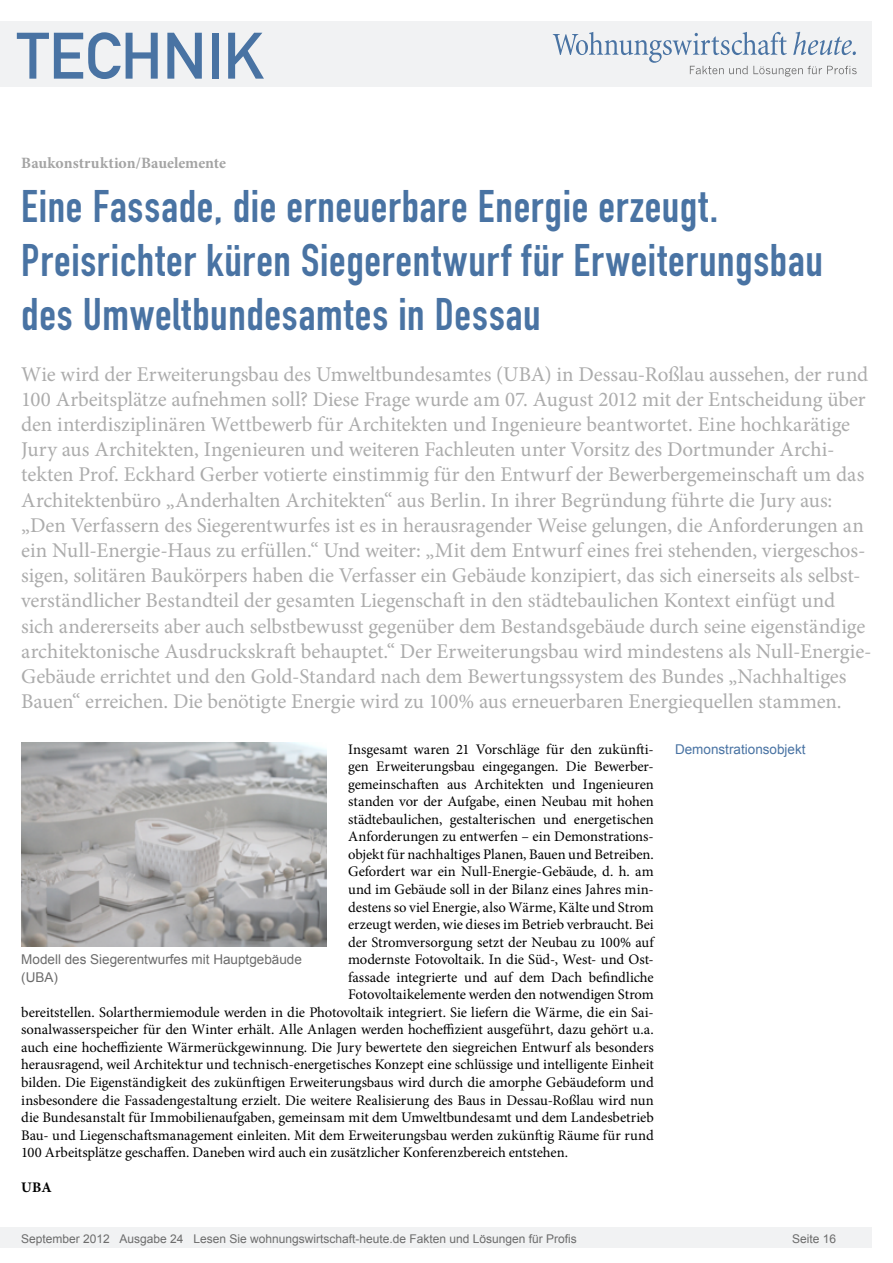
<style>
.page{position:relative;width:893px;height:1263px;background:#fff}
.page>*{position:absolute;margin:0;border:0;box-sizing:border-box;transform-origin:0 0}
.t1{font:64.5px "DIN Mittelschrift";color:#4973a3}
.Überschrift_Groß{font:45px/54px "DIN Engschrift";letter-spacing:.015em;color:#4973a3}
.Anlesetext{font:21px/25.2px "Minion Pro";letter-spacing:-.005em;color:#acacac}
.Kategorie{font:700 15.75px "Minion Pro";color:#a4a4a4}
.Fließtext_erste_Zeil{font:14.7px "Minion Pro";letter-spacing:-.005em;color:#000}
.AUTOR{font:700 14.7px "Minion Pro";color:#000}
.Bildunterschrift{font:13.5px/17.5px "Arial";color:#6c6c6c}
.Info{font:13.5px "Arial";color:#4973a3}
.t2{font:12px "Arial";color:#6c6c6c}
</style>
<div class="page">
<div style="left:0;top:1227px;width:872px;height:20px;background:#f1f2f3"></div>
<div style="left:0;top:21px;width:872px;height:66px;background:#f1f2f3"></div>
<svg style="left:553px;top:32px;width:304px;height:45px"></svg>
<img style="left:21px;top:743px;width:306px;height:203px">
<h1 class="t1" style="left:17px;top:18px;width:249px">TECHNIK</h1>
<p class="Kategorie" style="left:21px;top:152px;width:206px">Baukonstruktion/Bauelemente</p>
<p class="Überschrift_Groß" style="left:21px;top:180px;width:803px">Eine Fassade, die erneuerbare Energie erzeugt.<br>Preisrichter küren Siegerentwurf für Erweiterungsbau des Umweltbundesamtes in Dessau</p>
<p class="Anlesetext" style="left:21px;top:361px;width:852px">Wie wird der Erweiterungsbau des Umweltbundesamtes (UBA) in Dessau-Roßlau aussehen, der rund 100 Arbeitsplätze aufnehmen soll? Diese Frage wurde am 07. August 2012 mit der Entscheidung über den interdisziplinären Wettbewerb für Architekten und Ingenieure beantwortet. Eine hochkarätige Jury aus Architekten, Ingenieuren und weiteren Fachleuten unter Vorsitz des Dortmunder Archi&shy;tekten Prof. Eckhard Gerber votierte einstimmig für den Entwurf der Bewerbergemeinschaft um das Architektenbüro „Anderhalten Architekten“ aus Berlin. In ihrer Begründung führte die Jury aus: „Den Verfassern des Siegerentwurfes ist es in herausragender Weise gelungen, die Anforderungen an ein Null-Energie-Haus zu erfüllen.“ Und weiter: „Mit dem Entwurf eines frei stehenden, viergeschos&shy;sigen, solitären Baukörpers haben die Verfasser ein Gebäude konzipiert, das sich einerseits als selbst&shy;verständlicher Bestandteil der gesamten Liegenschaft in den städtebaulichen Kontext einfügt und sich andererseits aber auch selbstbewusst gegenüber dem Bestandsgebäude durch seine eigenständige architektonische Ausdruckskraft behauptet.“ Der Erweiterungsbau wird mindestens als Null-Energie-Gebäude errichtet und den Gold-Standard nach dem Bewertungssystem des Bundes „Nachhaltiges Bauen“ erreichen. Die benötigte Energie wird zu 100% aus erneuerbaren Energiequellen stammen.</p>
<p class="Fließtext_erste_Zeil" style="left:348px;top:739px;width:307px">Insgesamt waren 21 Vorschläge für den zukünfti-</p>
<p class="Info" style="left:675px;top:740px;width:132px">Demonstrationsobjekt</p>
<p class="Fließtext_erste_Zeil" style="left:348px;top:756px;width:307px">gen Erweiterungsbau eingegangen. Die Bewerber-</p>
<p class="Fließtext_erste_Zeil" style="left:348px;top:774px;width:307px">gemeinschaften aus Architekten und Ingenieuren</p>
<p class="Fließtext_erste_Zeil" style="left:348px;top:792px;width:307px">standen vor der Aufgabe, einen Neubau mit hohen</p>
<p class="Fließtext_erste_Zeil" style="left:348px;top:809px;width:307px">städtebaulichen, gestalterischen und energetischen</p>
<p class="Fließtext_erste_Zeil" style="left:348px;top:827px;width:307px">Anforderungen zu entwerfen – ein Demonstrations-</p>
<p class="Fließtext_erste_Zeil" style="left:348px;top:844px;width:307px">objekt für nachhaltiges Planen, Bauen und Betreiben.</p>
<p class="Fließtext_erste_Zeil" style="left:348px;top:862px;width:307px">Gefordert war ein Null-Energie-Gebäude, d. h. am</p>
<p class="Fließtext_erste_Zeil" style="left:348px;top:879px;width:307px">und im Gebäude soll in der Bilanz eines Jahres min-</p>
<p class="Fließtext_erste_Zeil" style="left:348px;top:897px;width:307px">destens so viel Energie, also Wärme, Kälte und Strom</p>
<p class="Fließtext_erste_Zeil" style="left:348px;top:914px;width:307px">erzeugt werden, wie dieses im Betrieb verbraucht. Bei</p>
<p class="Fließtext_erste_Zeil" style="left:348px;top:932px;width:307px">der Stromversorgung setzt der Neubau zu 100% auf</p>
<p class="Fließtext_erste_Zeil" style="left:348px;top:950px;width:307px">modernste Fotovoltaik. In die Süd-, West- und Ost-</p>
<p class="Fließtext_erste_Zeil" style="left:348px;top:967px;width:307px">fassade integrierte und auf dem Dach befindliche</p>
<p class="Fließtext_erste_Zeil" style="left:348px;top:985px;width:307px">Fotovoltaikelemente werden den notwendigen Strom</p>
<p class="Fließtext_erste_Zeil" style="left:21px;top:1002px;width:634px">bereitstellen. Solarthermiemodule werden in die Photovoltaik integriert. Sie liefern die Wärme, die ein Sai-</p>
<p class="Fließtext_erste_Zeil" style="left:21px;top:1020px;width:634px">sonalwasserspeicher für den Winter erhält. Alle Anlagen werden hocheffizient ausgeführt, dazu gehört u.a.</p>
<p class="Fließtext_erste_Zeil" style="left:21px;top:1037px;width:634px">auch eine hocheffiziente Wärmerückgewinnung. Die Jury bewertete den siegreichen Entwurf als besonders</p>
<p class="Fließtext_erste_Zeil" style="left:21px;top:1055px;width:634px">herausragend, weil Architektur und technisch-energetisches Konzept eine schlüssige und intelligente Einheit</p>
<p class="Fließtext_erste_Zeil" style="left:21px;top:1072px;width:634px">bilden. Die Eigenständigkeit des zukünftigen Erweiterungsbaus wird durch die amorphe Gebäudeform und</p>
<p class="Fließtext_erste_Zeil" style="left:21px;top:1090px;width:634px">insbesondere die Fassadengestaltung erzielt. Die weitere Realisierung des Baus in Dessau-Roßlau wird nun</p>
<p class="Fließtext_erste_Zeil" style="left:21px;top:1107px;width:634px">die Bundesanstalt für Immobilienaufgaben, gemeinsam mit dem Umweltbundesamt und dem Landesbetrieb</p>
<p class="Fließtext_erste_Zeil" style="left:21px;top:1125px;width:634px">Bau- und Liegenschaftsmanagement einleiten. Mit dem Erweiterungsbau werden zukünftig Räume für rund</p>
<p class="Fließtext_erste_Zeil" style="left:21px;top:1143px;width:548px">100 Arbeitsplätze geschaffen. Daneben wird auch ein zusätzlicher Konferenzbereich entstehen.</p>
<p class="AUTOR" style="left:21px;top:1177px;width:32px">UBA</p>
<p class="Bildunterschrift" style="left:21px;top:951px;width:282px">Modell des Siegerentwurfes mit Hauptgebäude (UBA)</p>
<p class="t2" style="left:21px;top:1230px;width:557px">September 2012 Ausgabe 24 Lesen Sie wohnungswirtschaft-heute.de Fakten und Lösungen für Profis</p>
<p class="t2" style="left:792px;top:1231px;width:46px">Seite 16</p>
</div>
